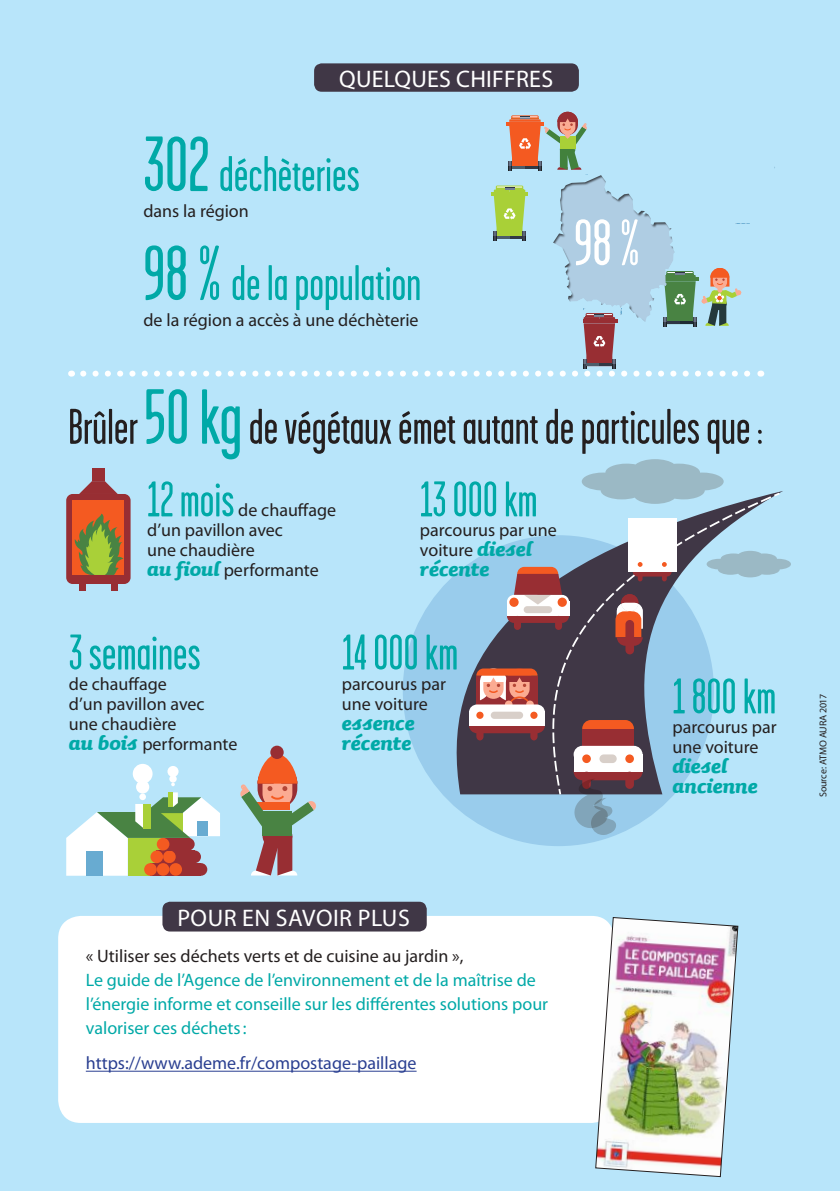
<style>
.page{position:relative;width:840px;height:1191px;background:#fff}
.page>*{position:absolute;margin:0;border:0;box-sizing:border-box;transform-origin:0 0}
.t1{font:65.6px "Garage Gothic";color:#fff}
.t2{font:50px "Garage Gothic";color:#00a9a7}
.t3{font:50px/72.6px "Garage Gothic";color:#241f1f}
.t4{font:24px/20px "Sauna Bold Italic Swash";color:#00a9a7}
.t5{font:24px "Myriad Pro";letter-spacing:.01em;color:#fff}
.t6{font:18px/20px "Myriad Pro";color:#241f1f}
.t7{font:18px/24px "Myriad Pro";color:#00a9a7}
.t8{font:18px "Myriad Pro";color:#2a3f91}
.t9{font:10px "Myriad Pro";letter-spacing:-.02em;color:#241f1f}
.s1{font-size:78px}
.s2{font-size:78px;color:#00a9a7}
.s3{color:#00a9a7}
.s4{font-family:"Sauna Bold Italic Swash";font-size:24px;color:#00a9a7}
</style>
<div class="page">
<div style="left:0;top:0;width:839px;height:1191px;background:#b8e5fa"></div>
<div style="left:58px;top:916px;width:556px;height:207px;background:#fff;border-radius:23px"></div>
<hr style="left:86px;top:1070px;width:330px;height:1px;background:#2a3f91">
<div style="left:162px;top:901px;width:264px;height:30px;background:#403746;border-radius:8px"></div>
<div style="left:314px;top:63px;width:264px;height:29px;background:#403746;border-radius:8px"></div>
<div style="left:167px;top:766px;width:11px;height:11px;background:#fff;border-radius:50%"></div>
<div style="left:169px;top:775px;width:8px;height:7px;background:#fff;border-radius:50%"></div>
<svg style="left:171px;top:782px;width:4px;height:4px"></svg>
<svg style="left:66px;top:792px;width:154px;height:83px"></svg>
<div style="left:143px;top:804px;width:7px;height:24px;background:#a9d038"></div>
<div style="left:86px;top:851px;width:17px;height:24px;background:#68abd1"></div>
<svg style="left:153px;top:863px;width:8px;height:12px"></svg>
<div style="left:144px;top:863px;width:13px;height:12px;background:#f45a21;border-radius:50%"></div>
<svg style="left:159px;top:850px;width:8px;height:13px"></svg>
<div style="left:150px;top:850px;width:13px;height:13px;background:#f45a21;border-radius:50%"></div>
<div style="left:169px;top:850px;width:25px;height:13px;background:#982e33"></div>
<div style="left:163px;top:850px;width:13px;height:13px;background:#f45a21;border-radius:50%"></div>
<div style="left:188px;top:850px;width:13px;height:13px;background:#982e33;border-radius:50%"></div>
<div style="left:163px;top:838px;width:25px;height:12px;background:#982e33"></div>
<div style="left:157px;top:838px;width:12px;height:12px;background:#f45a21;border-radius:50%"></div>
<div style="left:182px;top:838px;width:12px;height:12px;background:#982e33;border-radius:50%"></div>
<svg style="left:165px;top:863px;width:8px;height:12px"></svg>
<div style="left:157px;top:863px;width:12px;height:12px;background:#f45a21;border-radius:50%"></div>
<div style="left:176px;top:863px;width:25px;height:12px;background:#982e33"></div>
<div style="left:169px;top:863px;width:13px;height:12px;background:#f45a21;border-radius:50%"></div>
<div style="left:194px;top:863px;width:13px;height:12px;background:#982e33;border-radius:50%"></div>
<div style="left:133px;top:764px;width:19px;height:19px;background:#fff;border-radius:50%"></div>
<div style="left:136px;top:780px;width:13px;height:13px;background:#fff;border-radius:50%"></div>
<div style="left:139px;top:793px;width:7px;height:7px;background:#fff;border-radius:50%"></div>
<div style="left:66px;top:494px;width:64px;height:90px;background:#982e33;border-radius:6px"></div>
<div style="left:79px;top:584px;width:6px;height:7px;background:#982e33"></div>
<div style="left:111px;top:584px;width:7px;height:7px;background:#982e33"></div>
<div style="left:73px;top:500px;width:51px;height:75px;background:#f45a21"></div>
<svg style="left:79px;top:481px;width:39px;height:13px"></svg>
<div style="left:92px;top:468px;width:13px;height:13px;background:#982e33"></div>
<svg style="left:74px;top:513px;width:49px;height:62px"></svg>
<div style="left:270px;top:745px;width:13px;height:14px;background:#982e33;border-radius:50%"></div>
<svg style="left:240px;top:754px;width:76px;height:121px"></svg>
<svg style="left:782px;top:559px;width:8px;height:10px"></svg>
<svg style="left:581px;top:459px;width:142px;height:32px"></svg>
<div style="left:402px;top:535px;width:311px;height:311px;background:#99ccec;border-radius:50%"></div>
<svg style="left:439px;top:491px;width:343px;height:303px"></svg>
<svg style="left:558px;top:789px;width:3px;height:5px"></svg>
<svg style="left:552px;top:496px;width:218px;height:289px"></svg>
<svg style="left:773px;top:492px;width:6px;height:4px"></svg>
<div style="left:632px;top:567px;width:39px;height:9px;background:#982e33;border-radius:5px"></div>
<div style="left:637px;top:572px;width:5px;height:9px;background:#982e33;border-radius:2px"></div>
<div style="left:661px;top:572px;width:5px;height:9px;background:#982e33;border-radius:2px"></div>
<div style="left:627px;top:518px;width:49px;height:54px;background:#fff"></div>
<svg style="left:637px;top:562px;width:5px;height:5px"></svg>
<svg style="left:662px;top:562px;width:4px;height:5px"></svg>
<div style="left:582px;top:720px;width:51px;height:17px;background:#f45a21;border-radius:9px"></div>
<div style="left:582px;top:728px;width:51px;height:26px;background:#982e33"></div>
<svg style="left:573px;top:763px;width:69px;height:17px"></svg>
<div style="left:573px;top:746px;width:69px;height:17px;background:#fff;border-radius:9px"></div>
<div style="left:573px;top:754px;width:69px;height:17px;background:#fff"></div>
<div style="left:582px;top:771px;width:8px;height:18px;background:#982e33;border-radius:4px"></div>
<div style="left:625px;top:771px;width:8px;height:18px;background:#982e33;border-radius:4px"></div>
<div style="left:582px;top:754px;width:8px;height:9px;background:#f45a21;border-radius:50%"></div>
<div style="left:625px;top:754px;width:8px;height:9px;background:#f45a21;border-radius:50%"></div>
<div style="left:599px;top:754px;width:17px;height:9px;background:#d8cfc9;border-radius:4px"></div>
<div style="left:625px;top:620px;width:8px;height:34px;background:#982e33;border-radius:4px"></div>
<svg style="left:615px;top:594px;width:27px;height:52px"></svg>
<img style="left:595px;top:917px;width:142px;height:260px">
<div style="left:476px;top:726px;width:7px;height:14px;background:#982e33;border-radius:4px"></div>
<div style="left:530px;top:726px;width:7px;height:14px;background:#982e33;border-radius:4px"></div>
<svg style="left:469px;top:668px;width:75px;height:65px;background:#bb736c"></svg>
<div style="left:469px;top:711px;width:75px;height:15px;background:#fff"></div>
<div style="left:476px;top:711px;width:7px;height:8px;background:#f45a21;border-radius:50%"></div>
<div style="left:530px;top:711px;width:7px;height:8px;background:#f45a21;border-radius:50%"></div>
<div style="left:490px;top:711px;width:33px;height:8px;background:#d8cfc9;border-radius:4px"></div>
<div style="left:517px;top:567px;width:41px;height:14px;background:#f45a21;border-radius:7px"></div>
<div style="left:506px;top:609px;width:62px;height:14px;background:#982e33;border-radius:7px"></div>
<svg style="left:506px;top:595px;width:62px;height:14px"></svg>
<div style="left:506px;top:602px;width:62px;height:14px;background:#fff"></div>
<div style="left:513px;top:616px;width:7px;height:14px;background:#982e33;border-radius:4px"></div>
<div style="left:554px;top:616px;width:7px;height:14px;background:#982e33;border-radius:4px"></div>
<div style="left:523px;top:606px;width:29px;height:7px;background:#d8cfc9;border-radius:4px"></div>
<svg style="left:509px;top:597px;width:9px;height:10px"></svg>
<div style="left:557px;top:597px;width:9px;height:10px;background:#f45a21;border-radius:50%"></div>
<svg style="left:513px;top:574px;width:48px;height:30px"></svg>
<svg style="left:569px;top:778px;width:46px;height:58px"></svg>
<svg style="left:83px;top:112px;width:682px;height:264px"></svg>
<div style="left:552px;top:175px;width:122px;height:147px;background:#241f1f;opacity:.75"></div>
<h3 class="t5" style="left:339px;top:64px;width:215px">QUELQUES CHIFFRES</h3>
<h2 class="t2" style="left:143px;top:143px;width:218px"><span class="s1">302</span> déchèteries</h2>
<p class="t6" style="left:143px;top:201px;width:107px">dans la région</p>
<h2 class="t2" style="left:143px;top:252px;width:279px"><span class="s1">98%</span> de la population</h2>
<p class="t6" style="left:143px;top:310px;width:276px">de la région a accès à une déchèterie</p>
<h1 class="t1" style="left:574px;top:202px;width:67px">98%</h1>
<h2 class="t3" style="left:147px;top:389px;width:617px;text-indent:-79px">Brûler <span class="s2">50kg</span> de végétaux émet autant de particules que:<br><span class="s3">12 mois</span></h2>
<h2 class="t2" style="left:420px;top:468px;width:119px">13000km</h2>
<p class="t6" style="left:420px;top:520px;width:138px">parcourus par une voiture <span class="s4">diesel</span></p>
<h3 class="t4" style="left:420px;top:558px;width:71px">récente</h3>
<p class="t6" style="left:147px;top:500px;width:190px;text-indent:91px">de chauffage d’un pavillon avec<br>une chaudière<br><span class="s4">au fioul</span> performante</p>
<h2 class="t2" style="left:69px;top:621px;width:133px">3 semaines</h2>
<p class="t6" style="left:69px;top:673px;width:170px">de chauffage<br>d’un pavillon avec une chaudière<br><span class="s4">au bois</span> performante</p>
<h2 class="t2" style="left:342px;top:621px;width:118px">14000km</h2>
<p class="t6" style="left:342px;top:673px;width:105px">parcourus par une voiture</p>
<h3 class="t4" style="left:342px;top:711px;width:74px">essence récente</h3>
<h2 class="t2" style="left:672px;top:665px;width:105px">1800km</h2>
<p class="t6" style="left:672px;top:717px;width:105px">parcourus par une voiture</p>
<h3 class="t4" style="left:672px;top:755px;width:87px">diesel ancienne</h3>
<p class="t9" style="left:816px;top:797px;width:105px;rotate:-90deg">Source: ATMO AURA 2017</p>
<h3 class="t5" style="left:177px;top:902px;width:234px">POUR EN SAVOIR PLUS</h3>
<p class="t6" style="left:86px;top:945px;width:379px">« Utiliser ses déchets verts et de cuisine au jardin »,</p>
<p class="t7" style="left:86px;top:967px;width:463px">Le guide de l’Agence de l’environnement et de la maîtrise de l’énergie informe et conseille sur les différentes solutions pour valoriser ces déchets:</p>
<p class="t8" style="left:86px;top:1052px;width:332px">https://www.ademe.fr/compostage-paillage</p>
</div>
